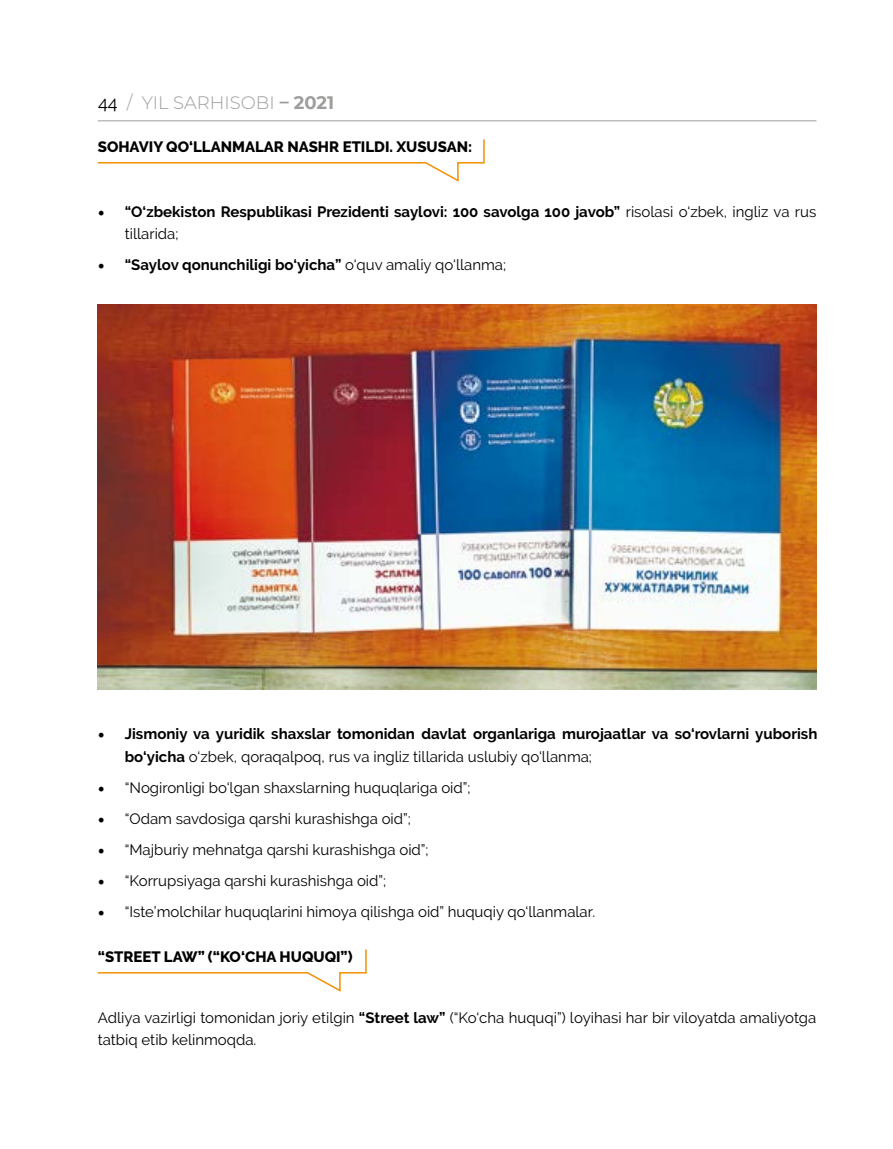
<style>
.page{position:relative;width:893px;height:1149px;background:#fff}
.page>*{position:absolute;margin:0;border:0;box-sizing:border-box;transform-origin:0 0}
.t1{font:300 18px "Montserrat";color:#9d9d9c}
.t2{font:15px/22.5px "Raleway";color:#000}
.t3{font:700 15px/22.5px "Raleway";color:#000}
.t4{font:800 15px "Raleway";color:#000}
.s1{font-family:"Raleway";font-weight:400;color:#000}
.s2{font-weight:700}
.s3{font-family:"Minion Pro";font-weight:400;font-size:18px}
.s4{font-weight:400}
.s5{font-family:"Minion Pro";font-size:18px}
</style>
<div class="page">
<hr style="left:98px;top:120px;width:718px;height:1px;background:#9d9d9c">
<svg style="left:97px;top:139px;width:388px;height:43px"></svg>
<svg style="left:97px;top:949px;width:270px;height:43px"></svg>
<img style="left:98px;top:304px;width:718px;height:384px">
<p class="t1" style="left:98px;top:90px;width:238px"><span class="s1">44</span> / YIL SARHISOBI <span class="s2">– 2021</span></p>
<p class="t4" style="left:98px;top:138px;width:376px">SOHAVIY QO‘LLANMALAR NASHR ETILDI. XUSUSAN:</p>
<p class="t3" style="left:125px;top:200px;width:693px;text-indent:-27px"><span class="s3">•</span> “O‘zbekiston Respublikasi Prezidenti saylovi: 100 savolga 100 javob” <span class="s4">risolasi o‘zbek, ingliz va rus tillarida;</span></p>
<p class="t3" style="left:98px;top:254px;width:410px"><span class="s3">•</span> “Saylov qonunchiligi bo‘yicha” <span class="s4">o‘quv amaliy qo‘llanma;</span></p>
<p class="t3" style="left:125px;top:722px;width:694px;text-indent:-27px"><span class="s3">•</span> Jismoniy va yuridik shaxslar tomonidan davlat organlariga murojaatlar va so‘rovlarni yuborish bo‘yicha <span class="s4">o‘zbek, qoraqalpoq, rus va ingliz tillarida uslubiy qo‘llanma;</span></p>
<p class="t2" style="left:98px;top:776px;width:374px"><span class="s5">•</span> “Nogironligi bo‘lgan shaxslarning huquqlariga oid”;</p>
<p class="t2" style="left:98px;top:807px;width:315px"><span class="s5">•</span> “Odam savdosiga qarshi kurashishga oid”;</p>
<p class="t2" style="left:98px;top:838px;width:332px"><span class="s5">•</span> “Majburiy mehnatga qarshi kurashishga oid”;</p>
<p class="t2" style="left:98px;top:869px;width:290px"><span class="s5">•</span> “Korrupsiyaga qarshi kurashishga oid”;</p>
<p class="t2" style="left:98px;top:900px;width:499px"><span class="s5">•</span> “Iste’molchilar huquqlarini himoya qilishga oid” huquqiy qo‘llanmalar.</p>
<p class="t4" style="left:98px;top:948px;width:256px">“STREET LAW” (“KO‘CHA HUQUQI”)</p>
<p class="t2" style="left:98px;top:1005px;width:720px">Adliya vazirligi tomonidan joriy etilgin <span class="s2">“Street law”</span> (“Ko‘cha huquqi”) loyihasi har bir viloyatda amaliyotga tatbiq etib kelinmoqda.</p>
</div>
